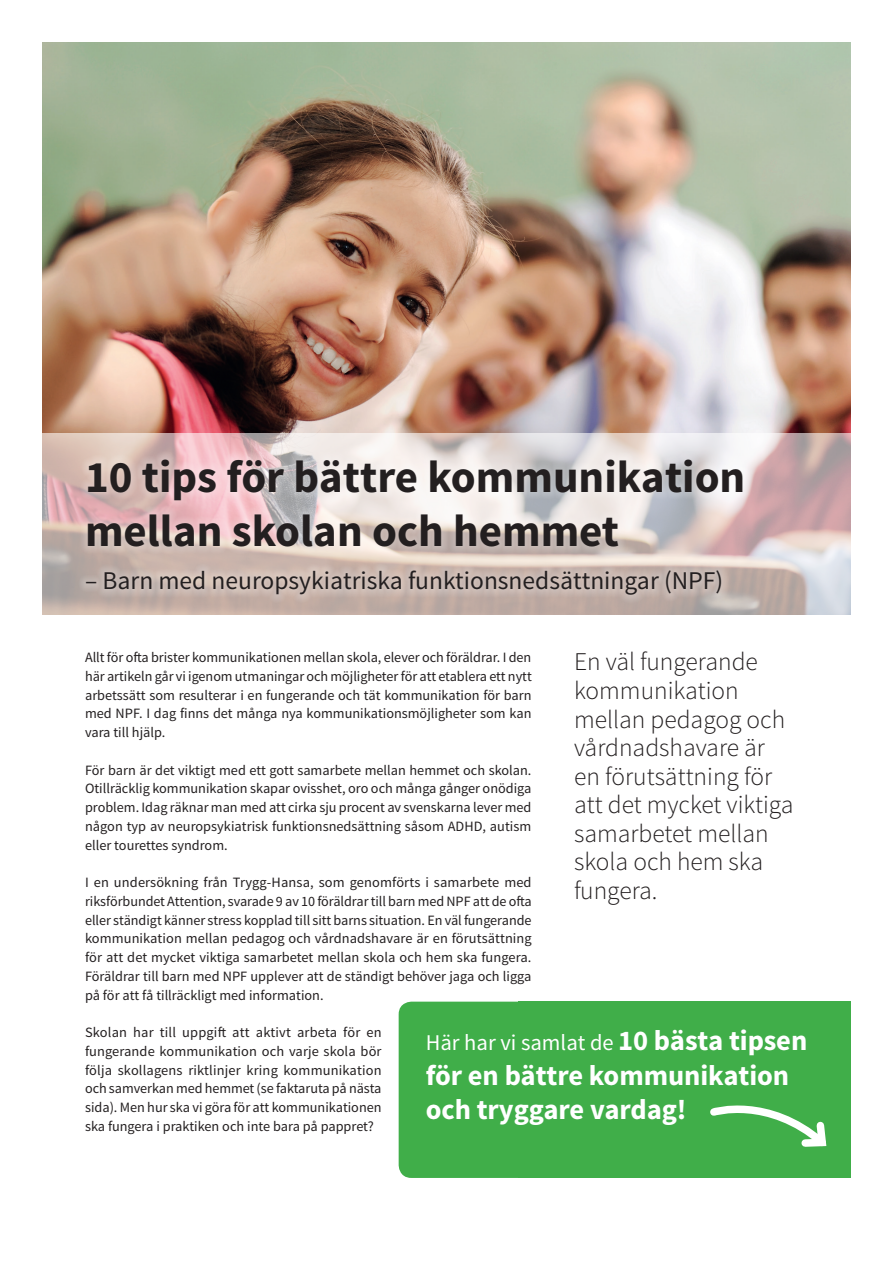
<style>
.page{position:relative;width:893px;height:1263px;background:#fff}
.page>*{position:absolute;margin:0;border:0;box-sizing:border-box;transform-origin:0 0}
.t1{font:700 45px/54px "Source Sans Pro";color:#231f20}
.t2{font:700 28.5px/34.2px "Source Sans Pro";letter-spacing:-.005em;color:#fff}
.t3{font:300 25.5px/28.5px "Source Sans Pro";color:#231f20}
.t4{font:25.5px "Source Sans Pro";color:#231f20}
.t5{font:22.5px "Source Sans Pro";color:#fff}
.t6{font:14.25px/18.8px "Source Sans Pro";color:#231f20;text-align:justify}
</style>
<div class="page">
<img style="left:43px;top:43px;width:807px;height:390px">
<svg style="left:42px;top:433px;width:809px;height:182px;background:#d0bdbb"></svg>
<div style="left:78px;top:451px;width:673px;height:152px;background:#fff;opacity:.51"></div>
<div style="left:399px;top:1002px;width:332px;height:176px;background:#40ae49;border-radius:13px"></div>
<div style="left:518px;top:1002px;width:332px;height:176px;background:#40ae49"></div>
<svg style="left:710px;top:1105px;width:117px;height:42px"></svg>
<h1 class="t1" style="left:85px;top:452px;width:662px">10 tips för bättre kommunikation mellan skolan och hemmet</h1>
<h3 class="t4" style="left:85px;top:565px;width:640px">– Barn med neuropsykiatriska funktionsnedsättningar (NPF(</h3>
<p class="t6" style="left:85px;top:648px;width:448px">Allt för ofta brister kommunikationen mellan skola, elever och föräldrar I. den här artikeln går vi igenom utmaningar och möjligheter för att etablera ett nytt arbetssätt som resulterar i en fungerande och tät kommunikation för barn med NPF I. dag finns det många nya kommunikationsmöjligheter som kan vara till hjälp.</p>
<p class="t6" style="left:85px;top:761px;width:448px">För barn är det viktigt med ett gott samarbete mellan hemmet och skolan.<br>Otillräcklig kommunikation skapar ovisshet, oro och många gånger onödiga problem. Idag räknar man med att cirka sju procent av svenskarna lever med någon typ av neuropsykiatrisk funktionsnedsättning såsom ADHD, autism eller tourettes syndrom.</p>
<p class="t6" style="left:85px;top:873px;width:448px">I en undersökning från Trygg-Hansa, som genomförts i samarbete med riksförbundet Attention, svarade 9 av 10 föräldrar till barn med NPF att de ofta eller ständigt känner stress kopplad till sitt barns situation. En väl fungerande kommunikation mellan pedagog och vårdnadshavare är en förutsättning för att det mycket viktiga samarbetet mellan skola och hem ska fungera.<br>Föräldrar till barn med NPF upplever att de ständigt behöver jaga och ligga på för att få tillräckligt med information.</p>
<p class="t6" style="left:85px;top:1023px;width:298px">Skolan har till uppgift att aktivt arbeta för en fungerande kommunikation och varje skola bör följa skollagens riktlinjer kring kommunikation och samverkan med hemmet (se faktaruta på nästa sida .) Men hur ska vi göra för att kommunikationen ska fungera i praktiken och inte bara på pappret?</p>
<h3 class="t3" style="left:574px;top:648px;width:221px">En väl fungerande kommunikation mellan pedagog och vårdnadshavare är en förutsättning för att det mycket viktiga samarbetet mellan skola och hem ska fungera.</h3>
<h2 class="t2" style="left:618px;top:1025px;width:191px">10 bästa tipsen</h2>
<h3 class="t5" style="left:426px;top:1029px;width:189px">Här har vi samlat de</h3>
<h2 class="t2" style="left:426px;top:1059px;width:365px">för en bättre kommunikation och tryggare vardag!</h2>
</div>
